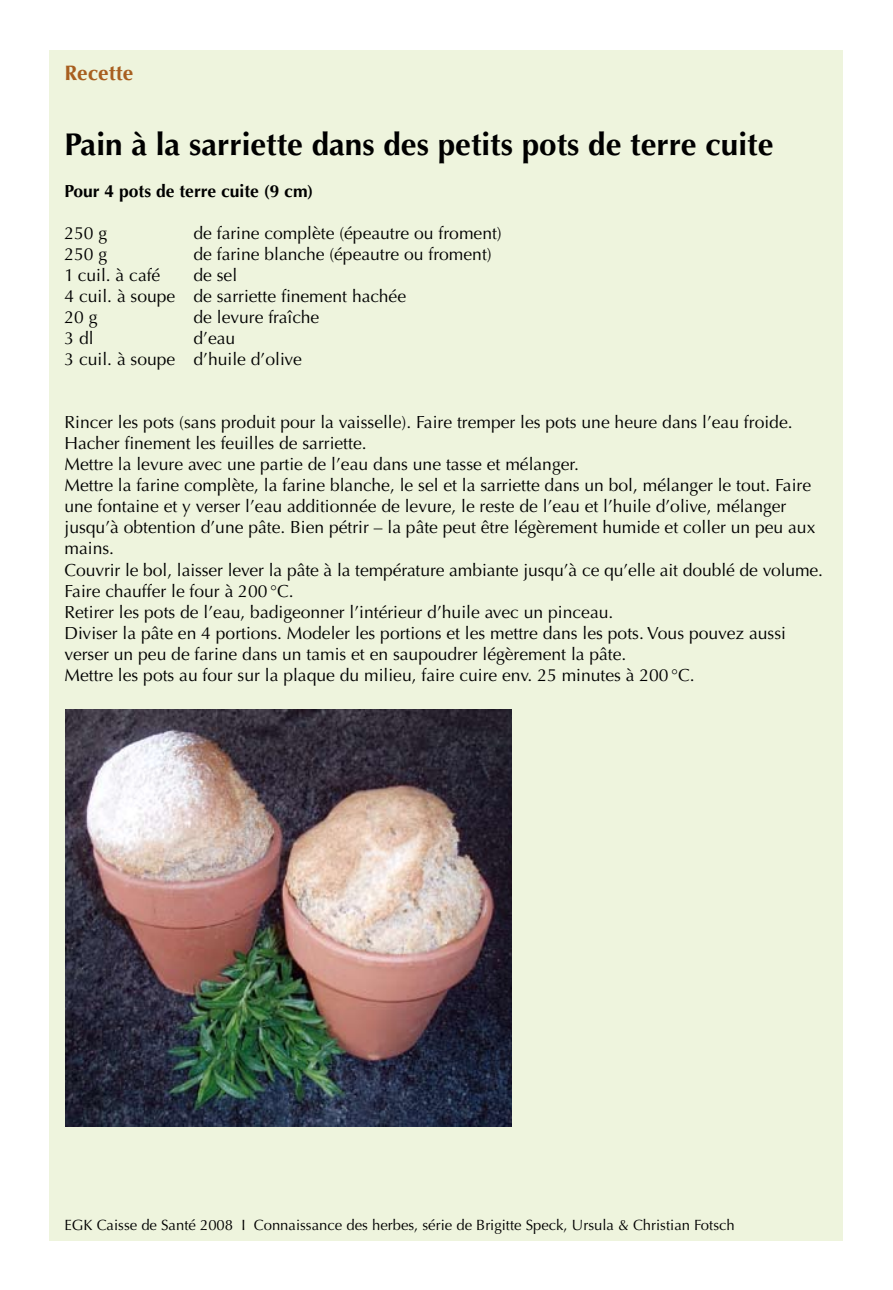
<style>
.page{position:relative;width:893px;height:1290px;background:#fff}
.page>*{position:absolute;margin:0;border:0;box-sizing:border-box;transform-origin:0 0}
.t1{font:700 31.5px "Optima";color:#000}
.t2{font:700 21px "Optima";color:#a85f20}
.t3{font:17.5px/21px "Optima";color:#000}
.t4{font:700 17.5px "Optima";color:#000}
.t5{font:14.88px "Optima";color:#000}
</style>
<div class="page">
<div style="left:50px;top:50px;width:793px;height:1190px;background:#eef4dd"></div>
<img style="left:65px;top:709px;width:447px;height:417px">
<p class="t2" style="left:64px;top:60px;width:70px">Recette</p>
<h1 class="t1" style="left:64px;top:126px;width:710px">Pain à la sarriette dans des petits pots de terre cuite</h1>
<p class="t4" style="left:64px;top:181px;width:250px">Pour 4 pots de terre cuite (9 cm)</p>
<p class="t3" style="left:64px;top:223px;width:44px">250 g</p>
<p class="t3" style="left:193px;top:223px;width:310px">de farine complète (épeautre ou froment)</p>
<p class="t3" style="left:64px;top:244px;width:44px">250 g</p>
<p class="t3" style="left:193px;top:244px;width:300px">de farine blanche (épeautre ou froment)</p>
<p class="t3" style="left:64px;top:265px;width:97px">1 cuil. à café</p>
<p class="t3" style="left:64px;top:265px;width:343px;text-indent:129px">de sel<br>4 cuil. à soupe de sarriette finement hachée<br>20 g</p>
<p class="t3" style="left:193px;top:307px;width:127px">de levure fraîche</p>
<p class="t3" style="left:64px;top:328px;width:31px">3 dl</p>
<p class="t3" style="left:64px;top:328px;width:239px;text-indent:129px">d’eau<br>3 cuil. à soupe d’huile d’olive</p>
<p class="t3" style="left:64px;top:412px;width:760px">Rincer les pots (sans produit pour la vaisselle). Faire tremper les pots une heure dans l’eau froide.<br>Hacher finement les feuilles de sarriette.<br>Mettre la levure avec une partie de l’eau dans une tasse et mélanger.<br>Mettre la farine complète, la farine blanche, le sel et la sarriette dans un bol, mélanger le tout. Faire une fontaine et y verser l’eau additionnée de levure, le reste de l’eau et l’huile d’olive, mélanger jusqu’à obtention d’une pâte. Bien pétrir – la pâte peut être légèrement humide et coller un peu aux mains.<br>Couvrir le bol, laisser lever la pâte à la température ambiante jusqu’à ce qu’elle ait doublé de volume.<br>Faire chauffer le four à 200 °C.<br>Retirer les pots de l’eau, badigeonner l’intérieur d’huile avec un pinceau.<br>Diviser la pâte en 4 portions. Modeler les portions et les mettre dans les pots. Vous pouvez aussi verser un peu de farine dans un tamis et en saupoudrer légèrement la pâte.<br>Mettre les pots au four sur la plaque du milieu, faire cuire env. 25 minutes à 200 °C.</p>
<p class="t5" style="left:64px;top:1217px;width:672px">EGK Caisse de Santé 2008 I Connaissance des herbes, série de Brigitte Speck, Ursula &amp; Christian Fotsch</p>
</div>
